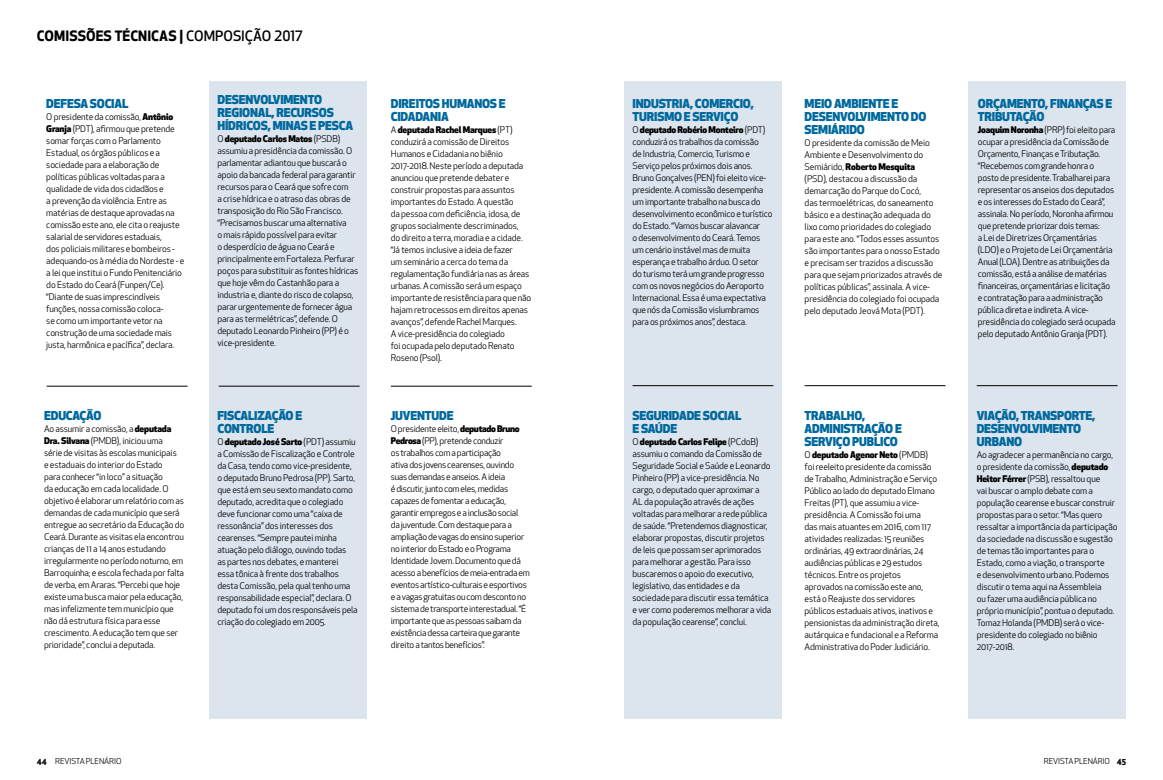
<style>
.page{position:relative;width:1163px;height:780px;background:#fff}
.page>*{position:absolute;margin:0;border:0;box-sizing:border-box;transform-origin:0 0}
.t1{font:700 14px "Apex New";letter-spacing:.005em;color:#000}
.t2{font:800 12px/13px "Apex New";letter-spacing:-.015em;color:#00699e}
.t3{font:9px/12px "Apex New";letter-spacing:-.015em;color:#000}
.t4{font:8px "Apex New";letter-spacing:-.015em;color:#000}
.s1{font-weight:500}
.s2{font-weight:800}
.s3{font-weight:700}
</style>
<div class="page">
<div style="left:209px;top:81px;width:158px;height:638px;background:#dce4ed"></div>
<div style="left:968px;top:81px;width:157px;height:638px;background:#dce4ed"></div>
<div style="left:624px;top:81px;width:157px;height:638px;background:#dce4ed"></div>
<hr style="left:632px;top:385px;width:141px;height:1px;background:#000">
<hr style="left:47px;top:386px;width:140px;height:1px;background:#000">
<hr style="left:804px;top:385px;width:141px;height:1px;background:#000">
<hr style="left:219px;top:386px;width:140px;height:1px;background:#000">
<hr style="left:976px;top:385px;width:141px;height:1px;background:#000">
<hr style="left:391px;top:386px;width:140px;height:1px;background:#000">
<h1 class="t1" style="left:37px;top:26px;width:267px">COMISSÕES TÉCNICAS | <span class="s1">COMPOSIÇÃO 2017</span></h1>
<h2 class="t2" style="left:46px;top:96px;width:83px">DEFESA SOCIAL</h2>
<p class="t3" style="left:46px;top:110px;width:139px">O presidente da comissão, <span class="s2">Antônio Granja</span> (PDT), afirmou que pretende somar forças com o Parlamento Estadual, os órgãos públicos e a sociedade para a elaboração de políticas públicas voltadas para a qualidade de vida dos cidadãos e<br>a prevenção da violência. Entre as matérias de destaque aprovadas na comissão este ano, ele cita o reajuste salarial de servidores estaduais,<br>dos policiais militares e bombeiros - adequando-os à média do Nordeste - e a lei que institui o Fundo Penitenciário do Estado do Ceará (Funpen/Ce). “Diante de suas imprescindíveis funções, nossa comissão coloca-<br>se como um importante vetor na construção de uma sociedade mais justa, harmônica e pacífica”, declara.</p>
<h2 class="t2" style="left:44px;top:408px;width:59px">EDUCAÇÃO</h2>
<p class="t3" style="left:44px;top:422px;width:142px">Ao assumir a comissão, a <span class="s2">deputada Dra. Silvana</span> (PMDB), iniciou uma<br>série de visitas às escolas municipais<br>e estaduais do interior do Estado<br>para conhecer “in loco” a situação<br>da educação em cada localidade. O objetivo é elaborar um relatório com as demandas de cada município que será entregue ao secretário da Educação do Ceará. Durante as visitas ela encontrou crianças de 11 a 14 anos estudando irregularmente no período noturno, em Barroquinha; e escola fechada por falta de verba, em Araras. “Percebi que hoje existe uma busca maior pela educação, mas infelizmente tem município que não dá estrutura física para esse crescimento. A educação tem que ser prioridade”, conclui a deputada.</p>
<h2 class="t2" style="left:217px;top:92px;width:137px">DESENVOLVIMENTO<br>REGIONAL, RECURSOS<br>HÍDRICOS, MINAS E PESCA</h2>
<p class="t3" style="left:217px;top:132px;width:142px">O <span class="s2">deputado Carlos Matos</span> (PSDB) assumiu a presidência da comissão. O parlamentar adiantou que buscará o apoio da bancada federal para garantir recursos para o Ceará que sofre com<br>a crise hídrica e o atraso das obras de transposição do Rio São Francisco. “Precisamos buscar uma alternativa<br>o mais rápido possível para evitar<br>o desperdício de água no Ceará e principalmente em Fortaleza. Perfurar poços para substituir as fontes hídricas que hoje vêm do Castanhão para a industria e, diante do risco de colapso, parar urgentemente de fornecer água para as termelétricas”, defende. O deputado Leonardo Pinheiro (PP) é o vice-presidente.</p>
<h2 class="t2" style="left:217px;top:408px;width:86px">FISCALIZAÇÃO E<br>CONTROLE</h2>
<p class="t3" style="left:217px;top:435px;width:142px">O <span class="s2">deputado José Sarto</span> (PDT) assumiu a Comissão de Fiscalização e Controle da Casa, tendo como vice-presidente, o deputado Bruno Pedrosa (PP). Sarto, que está em seu sexto mandato como deputado, acredita que o colegiado deve funcionar como uma “caixa de ressonância” dos interesses dos cearenses. “Sempre pautei minha atuação pelo diálogo, ouvindo todas<br>as partes nos debates, e manterei essa tônica à frente dos trabalhos desta Comissão, pela qual tenho uma responsabilidade especial”, declara. O deputado foi um dos responsáveis pela criação do colegiado em 2005.</p>
<h2 class="t2" style="left:391px;top:96px;width:116px">DIREITOS HUMANOS E<br>CIDADANIA</h2>
<p class="t3" style="left:391px;top:123px;width:142px">A <span class="s2">deputada Rachel Marques</span> (PT) conduzirá a comissão de Direitos Humanos e Cidadania no biênio 2017-2018. Neste período a deputada anunciou que pretende debater e construir propostas para assuntos importantes do Estado. A questão<br>da pessoa com deficiência, idosa, de grupos socialmente descriminados,<br>do direito a terra, moradia e a cidade. “Já temos inclusive a ideia de fazer<br>um seminário a cerca do tema da regulamentação fundiária nas as áreas urbanas. A comissão será um espaço importante de resistência para que não hajam retrocessos em direitos apenas avanços”, defende Rachel Marques.<br>A vice-presidência do colegiado<br>foi ocupada pelo deputado Renato Roseno (Psol).</p>
<h2 class="t2" style="left:391px;top:408px;width:64px">JUVENTUDE</h2>
<p class="t3" style="left:391px;top:422px;width:140px">O presidente eleito, <span class="s2">deputado Bruno Pedrosa</span> (PP), pretende conduzir<br>os trabalhos com a participação<br>ativa dos jovens cearenses, ouvindo suas demandas e anseios. A ideia<br>é discutir, junto com eles, medidas capazes de fomentar a educação, garantir empregos e a inclusão social<br>da juventude. Com destaque para a ampliação de vagas do ensino superior no interior do Estado e o Programa Identidade Jovem. Documento que dá acesso a benefícios de meia-entrada em eventos artístico-culturais e esportivos e a vagas gratuitas ou com desconto no sistema de transporte interestadual. “É importante que as pessoas saibam da existência dessa carteira que garante direito a tantos benefícios”.</p>
<h2 class="t2" style="left:632px;top:96px;width:123px">INDUSTRIA, COMERCIO,<br>TURISMO E SERVIÇO</h2>
<p class="t3" style="left:632px;top:123px;width:141px">O <span class="s2">deputado Robério Monteiro</span> (PDT) conduzirá os trabalhos da comissão<br>de Industria, Comercio, Turismo e Serviço pelos próximos dois anos.<br>Bruno Gonçalves (PEN) foi eleito vice&shy;presidente. A comissão desempenha um importante trabalho na busca do desenvolvimento econômico e turístico do Estado. “Vamos buscar alavancar<br>o desenvolvimento do Ceará. Temos um cenário instável mas de muita esperança e trabalho árduo. O setor<br>do turismo terá um grande progresso com os novos negócios do Aeroporto Internacional. Essa é uma expectativa que nós da Comissão vislumbramos para os próximos anos”, destaca.</p>
<h2 class="t2" style="left:804px;top:96px;width:123px">MEIO AMBIENTE E<br>DESENVOLVIMENTO DO<br>SEMIÁRIDO</h2>
<p class="t3" style="left:804px;top:136px;width:139px">O presidente da comissão de Meio Ambiente e Desenvolvimento do Semiárido, <span class="s2">Roberto Mesquita<br></span>(PSD), destacou a discussão da demarcação do Parque do Cocó,<br>das termoelétricas, do saneamento básico e a destinação adequada do lixo como prioridades do colegiado para este ano. “Todos esses assuntos são importantes para o nosso Estado e precisam ser trazidos a discussão para que sejam priorizados através de políticas públicas”, assinala. A vice&shy;presidência do colegiado foi ocupada pelo deputado Jeová Mota (PDT).</p>
<h2 class="t2" style="left:632px;top:408px;width:110px">SEGURIDADE SOCIAL<br>E SAÚDE</h2>
<p class="t3" style="left:632px;top:435px;width:140px">O <span class="s2">deputado Carlos Felipe</span> (PCdoB) assumiu o comando da Comissão de Seguridade Social e Saúde e Leonardo Pinheiro (PP) a vice-presidência. No cargo, o deputado quer aproximar a AL da população através de ações voltadas para melhorar a rede pública de saúde. “Pretendemos diagnosticar, elaborar propostas, discutir projetos de leis que possam ser aprimorados para melhorar a gestão. Para isso buscaremos o apoio do executivo, legislativo, das entidades e da sociedade para discutir essa temática e ver como poderemos melhorar a vida da população cearense”, conclui.</p>
<h2 class="t2" style="left:804px;top:408px;width:99px">TRABALHO,<br>ADMINISTRAÇÃO E<br>SERVIÇO PUBLICO</h2>
<p class="t3" style="left:804px;top:448px;width:136px">O <span class="s2">deputado Agenor Neto</span> (PMDB) foi reeleito presidente da comissão de Trabalho, Administração e Serviço Público ao lado do deputado Elmano Freitas (PT), que assumiu a vice&shy;presidência. A Comissão foi uma<br>das mais atuantes em 2016, com 117 atividades realizadas: 15 reuniões ordinárias, 49 extraordinárias, 24 audiências públicas e 29 estudos técnicos. Entre os projetos aprovados na comissão este ano, está o Reajuste dos servidores públicos estaduais ativos, inativos e pensionistas da administração direta, autárquica e fundacional e a Reforma Administrativa do Poder Judiciário.</p>
<h2 class="t2" style="left:977px;top:96px;width:136px">ORÇAMENTO, FINANÇAS E<br>TRIBUTAÇÃO</h2>
<p class="t3" style="left:977px;top:123px;width:139px"><span class="s2">Joaquim Noronha</span> (PRP) foi eleito para ocupar a presidência da Comissão de Orçamento, Finanças e Tributação. “Recebemos com grande honra o posto de presidente. Trabalharei para representar os anseios dos deputados e os interesses do Estado do Ceará”, assinala. No período, Noronha afirmou que pretende priorizar dois temas:<br>a Lei de Diretrizes Orçamentárias (LDO) e o Projeto de Lei Orçamentária Anual (LOA). Dentre as atribuições da comissão, está a análise de matérias financeiras, orçamentárias e licitação e contratação para a administração pública direta e indireta. A vice&shy;presidência do colegiado será ocupada pelo deputado Antônio Granja (PDT).</p>
<h2 class="t2" style="left:976px;top:408px;width:120px">VIAÇÃO, TRANSPORTE,<br>DESENVOLVIMENTO<br>URBANO</h2>
<p class="t3" style="left:976px;top:448px;width:142px">Ao agradecer a permanência no cargo, o presidente da comissão, <span class="s2">deputado Heitor Férrer</span> (PSB), ressaltou que<br>vai buscar o amplo debate com a população cearense e buscar construir propostas para o setor. “Mas quero ressaltar a importância da participação da sociedade na discussão e sugestão de temas tão importantes para o Estado, como a viação, o transporte<br>e desenvolvimento urbano. Podemos discutir o tema aqui na Assembleia<br>ou fazer uma audiência pública no próprio município”, pontua o deputado.<br>Tomaz Holanda (PMDB) será o vice&shy;presidente do colegiado no biênio 2017-2018.</p>
<p class="t4" style="left:37px;top:755px;width:86px"><span class="s3">44</span> REVISTA PLENÁRIO</p>
<p class="t4" style="left:1043px;top:755px;width:84px">REVISTAPLENÁRIO <span class="s3">45</span></p>
</div>
